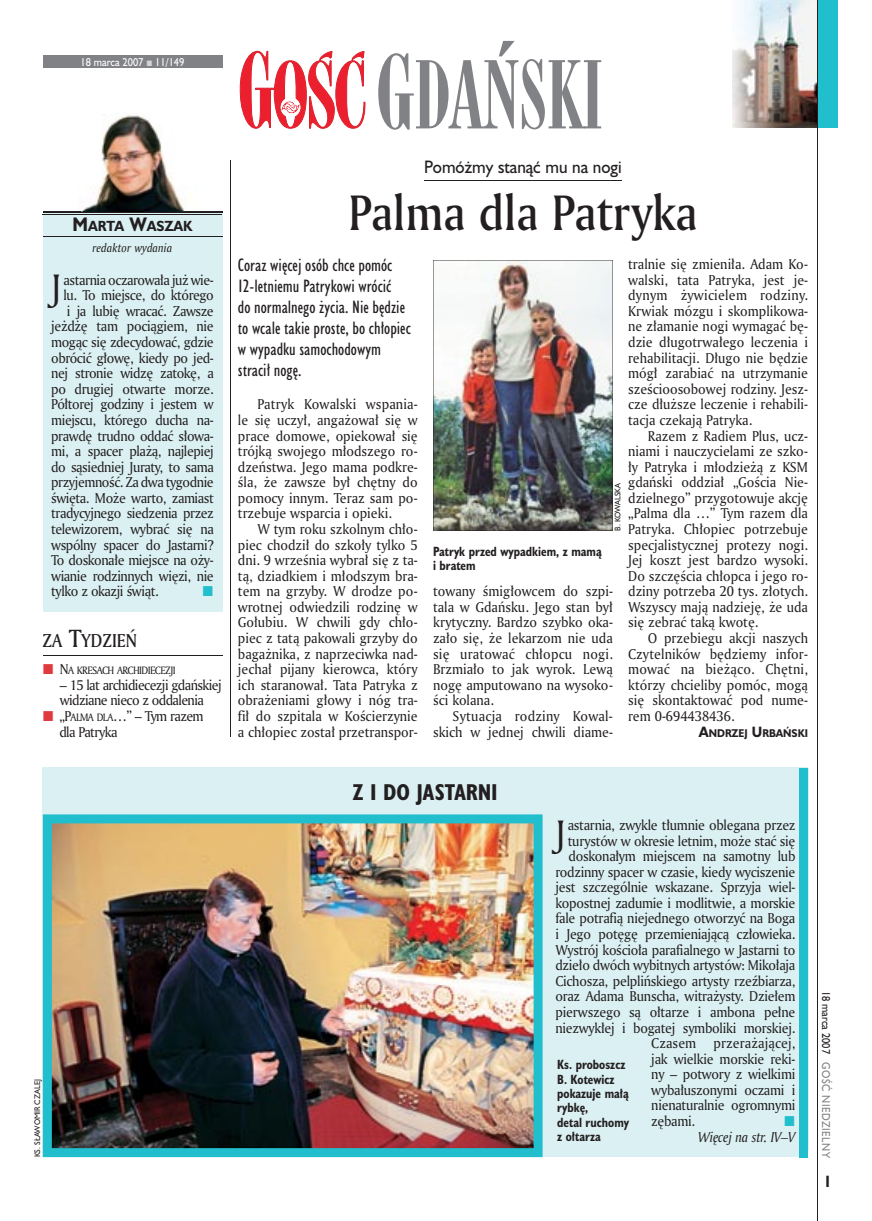
<style>
.page{position:relative;width:872px;height:1221px;background:#fff}
.page>*{position:absolute;margin:0;border:0;box-sizing:border-box;transform-origin:0 0}
.t1{font:90px "Modern 735 PL";color:#808285;scale:.9 1}
.t2{font:48px "Amerigo Md PL";color:#231f20;scale:.9 1}
.t3{font:35.55px "Amerigo PL";color:#231f20;scale:.94 1}
.t4{font:700 21px "Humanst 521 Cn PL";color:#231f20}
.t5{font:18px "Amerigo Md PL";color:#231f20;scale:.9 1}
.t6{font:16.5px/21px "Humanst 521 Cn PL";color:#231f20}
.t7{font:16.5px "Humanst 521 PL";color:#231f20;scale:.94 1}
.t8{font:700 15px "Humanst 521 Cn PL";color:#231f20;scale:.94 1}
.t9{font:13.8px/15.6px "Amerigo PL";letter-spacing:-.02em;color:#231f20;text-align:justify;scale:.94 1}
.t10{font:13.8px/15.6px "Amerigo PL";letter-spacing:-.045em;color:#231f20;scale:.94 1}
.t11{font:13.8px/15.6px "Amerigo PL";color:#231f20;text-align:right;scale:.94 1}
.t12{font:italic 13.8px "Amerigo PL";letter-spacing:-.02em;color:#231f20;scale:.94 1}
.t13{font:700 13.5px "Humanst 521 PL";color:#231f20;scale:.9 1}
.t14{font:700 12.3px/14.4px "Humanst 521 Cn PL";color:#231f20;scale:.94 1}
.t15{font:italic 11.7px "Amerigo PL";color:#231f20;scale:.94 1}
.t16{font:10.5px "Humanst 521 PL";color:#fff;scale:.9 1}
.t17{font:10.5px "Humanst 521 PL";letter-spacing:.05em;color:#808285;scale:.9 1}
.t18{font:10.5px "Humanst 521 PL";color:#231f20;scale:.9 1}
.t19{font:10.35px "Amerigo PL";letter-spacing:-.06em;color:#231f20;scale:.94 1}
.t20{font:700 10.35px "Humanst 521 PL";color:#231f20;scale:.9 1}
.t21{font:7.5px "Humanst 521 PL";color:#231f20;scale:.94 1}
.s1{font-size:18px}
.s2{font-size:24px}
.s3{font-size:13.8px}
.s4{font-size:10.35px}
.s5{font-size:97.5px}
</style>
<div class="page">
<hr style="left:230px;top:160px;width:1px;height:576px;background:#231f20">
<div style="left:43px;top:213px;width:179px;height:399px;background:#dbf0f2"></div>
<img style="left:732px;top:0;width:85px;height:128px">
<svg style="left:240px;top:51px;width:125px;height:78px"></svg>
<div style="left:43px;top:55px;width:179px;height:13px;background:#808285"></div>
<div style="left:818px;top:0;width:19px;height:128px;background:#21becd"></div>
<hr style="left:817px;top:0;width:1px;height:1220px;background:#231f20">
<div style="left:43px;top:767px;width:765px;height:383px;background:#dbf0f2"></div>
<img style="left:43px;top:814px;width:499px;height:342px">
<div style="left:799px;top:767px;width:9px;height:390px;background:#21becd"></div>
<hr style="left:43px;top:655px;width:179px;height:1px;background:#231f20">
<hr style="left:424px;top:180px;width:197px;height:1px;background:#231f20">
<hr style="left:43px;top:211px;width:179px;height:2px;background:#231f20">
<hr style="left:43px;top:214px;width:179px;height:1px;background:#231f20">
<hr style="left:43px;top:236px;width:179px;height:1px;background:#231f20">
<img style="left:81px;top:115px;width:104px;height:97px">
<img style="left:433px;top:260px;width:180px;height:271px">
<p class="t16" style="left:81px;top:55px;width:117px">18 marca 2007 11/149</p>
<p class="t13" style="left:73px;top:216px;width:135px"><span class="s1">M</span>ARTA <span class="s1">W</span>ASZAK</p>
<p class="t15" style="left:93px;top:240px;width:86px">redaktor wydania</p>
<h3 class="t3" style="left:51px;top:264px;width:12px">J</h3>
<p class="t9" style="left:64px;top:271px;width:161px">astarnia oczarowała już wie-</p>
<p class="t9" style="left:64px;top:287px;width:161px">lu. To miejsce, do którego</p>
<p class="t9" style="left:67px;top:303px;width:158px">i ja lubię wracać. Zawsze</p>
<p class="t9" style="left:51px;top:318px;width:174px">jeżdżę tam pociągiem, nie</p>
<p class="t9" style="left:51px;top:334px;width:174px">mogąc się zdecydować, gdzie</p>
<p class="t9" style="left:51px;top:349px;width:174px">obrócić głowę, kiedy po jed-</p>
<p class="t9" style="left:51px;top:365px;width:174px">nej stronie widzę zatokę, a</p>
<p class="t9" style="left:51px;top:380px;width:174px">po drugiej otwarte morze.</p>
<p class="t9" style="left:51px;top:396px;width:174px">Półtorej godziny i jestem w</p>
<p class="t9" style="left:51px;top:412px;width:174px">miejscu, którego ducha na-</p>
<p class="t9" style="left:51px;top:427px;width:174px">prawdę trudno oddać słowa-</p>
<p class="t9" style="left:51px;top:443px;width:174px">mi, a spacer plażą, najlepiej</p>
<p class="t9" style="left:51px;top:458px;width:174px">do sąsiedniej Juraty, to sama</p>
<p class="t9" style="left:51px;top:474px;width:174px">przyjemność. Za dwa tygodnie</p>
<p class="t9" style="left:51px;top:489px;width:174px">święta. Może warto, zamiast</p>
<p class="t9" style="left:51px;top:505px;width:174px">tradycyjnego siedzenia przez</p>
<p class="t9" style="left:51px;top:521px;width:174px">telewizorem, wybrać się na</p>
<p class="t9" style="left:51px;top:536px;width:174px">wspólny spacer do Jastarni?</p>
<p class="t9" style="left:51px;top:552px;width:174px">To doskonałe miejsce na oży-</p>
<p class="t9" style="left:51px;top:567px;width:174px">wianie rodzinnych więzi, nie</p>
<p class="t9" style="left:51px;top:583px;width:116px">tylko z okazji świąt.</p>
<h3 class="t5" style="left:43px;top:628px;width:107px">ZA <span class="s2">T</span>YDZIEŃ</h3>
<p class="t19" style="left:60px;top:663px;width:125px"><span class="s3">N</span>A KRESACH ARCHIDIECEZJI</p>
<p class="t10" style="left:59px;top:676px;width:174px">– 15 lat archidiecezji gdańskiej widziane nieco z oddalenia „P<span class="s4">ALMA DLA</span>…” – Tym razem dla Patryka</p>
<h1 class="t1" style="left:376px;top:40px;width:254px"><span class="s5">G</span>DAŃSKI</h1>
<p class="t7" style="left:424px;top:156px;width:212px">Pomóżmy stanąć mu na nogi</p>
<h2 class="t2" style="left:348px;top:180px;width:389px">Palma dla Patryka</h2>
<p class="t6" style="left:238px;top:254px;width:174px">Coraz więcej osób chce pomóc<br>12-letniemu Patrykowi wrócić<br>do normalnego życia. Nie będzie to wcale takie proste, bo chłopiec w wypadku samochodowym stracił nogę.</p>
<p class="t9" style="left:238px;top:396px;width:193px;text-indent:20px">Patryk Kowalski wspania&shy;le się uczył, angażował się w prace domowe, opiekował się trójką swojego młodszego ro&shy;dzeństwa. Jego mama podkre&shy;śla, że zawsze był chętny do pomocy innym. Teraz sam po&shy;trzebuje wsparcia i opieki.</p>
<p class="t9" style="left:238px;top:521px;width:193px;text-indent:20px">W tym roku szkolnym chło&shy;piec chodził do szkoły tylko 5 dni. 9 września wybrał się z ta&shy;tą, dziadkiem i młodszym bra&shy;tem na grzyby. W drodze po&shy;wrotnej odwiedzili rodzinę w Gołubiu. W chwili gdy chło&shy;piec z tatą pakowali grzyby do bagażnika, z naprzeciwka nad&shy;jechał pijany kierowca, który ich staranował. Tata Patryka z obrażeniami głowy i nóg tra&shy;fił do szpitala w Kościerzynie a chłopiec został przetranspor-</p>
<p class="t9" style="left:628px;top:256px;width:193px">tralnie się zmieniła. Adam Ko&shy;walski, tata Patryka, jest je&shy;dynym żywicielem rodziny.<br>Krwiak mózgu i skomplikowa&shy;ne złamanie nogi wymagać bę&shy;dzie długotrwałego leczenia i rehabilitacji. Długo nie będzie mógł zarabiać na utrzymanie sześcioosobowej rodziny. Jesz&shy;cze dłuższe leczenie i rehabili&shy;tacja czekają Patryka.</p>
<p class="t9" style="left:628px;top:427px;width:193px;text-indent:20px">Razem z Radiem Plus, ucz&shy;niami i nauczycielami ze szko&shy;ły Patryka i młodzieżą z KSM gdański oddział „Gościa Nie&shy;dzielnego” przygotowuje akcję „Palma dla …” Tym razem dla Patryka. Chłopiec potrzebuje specjalistycznej protezy nogi.<br>Jej koszt jest bardzo wysoki.<br>Do szczęścia chłopca i jego ro&shy;dziny potrzeba 20 tys. złotych.<br>Wszyscy mają nadzieję, że uda się zebrać taką kwotę.</p>
<p class="t9" style="left:628px;top:630px;width:193px;text-indent:20px">O przebiegu akcji naszych Czytelników będziemy infor&shy;mować na bieżąco. Chętni, którzy chcieliby pomóc, mogą się skontaktować pod nume&shy;rem 0-694438436.</p>
<p class="t20" style="left:699px;top:725px;width:123px"><span class="s3">A</span>NDRZEJ <span class="s3">U</span>RBAŃSKI</p>
<p class="t21" style="left:612px;top:531px;width:53px;rotate:-90deg">B. KOWALSKA</p>
<p class="t14" style="left:433px;top:544px;width:181px">Patryk przed wypadkiem, z mamą i bratem</p>
<p class="t9" style="left:433px;top:583px;width:193px">towany śmigłowcem do szpi&shy;tala w Gdańsku. Jego stan był krytyczny. Bardzo szybko oka&shy;zało się, że lekarzom nie uda się uratować chłopcu nogi.<br>Brzmiało to jak wyrok. Lewą nogę amputowano na wysoko&shy;ści kolana.</p>
<p class="t11" style="left:433px;top:707px;width:193px">Sytuacja rodziny Kowal&shy;skich w jednej chwili diame-</p>
<p class="t21" style="left:32px;top:1156px;width:84px;rotate:-90deg">KS. SŁAWOMIR CZALEJ</p>
<h3 class="t4" style="left:353px;top:778px;width:146px">Z I DO JASTARNI</h3>
<h3 class="t3" style="left:555px;top:809px;width:12px">J</h3>
<p class="t9" style="left:568px;top:816px;width:244px">astarnia, zwykle tłumnie oblegana przez</p>
<p class="t9" style="left:568px;top:832px;width:244px">turystów w okresie letnim, może stać się</p>
<p class="t9" style="left:568px;top:848px;width:243px">doskonałym miejscem na samotny lub</p>
<p class="t9" style="left:555px;top:863px;width:257px">rodzinny spacer w czasie, kiedy wyciszenie</p>
<p class="t9" style="left:555px;top:879px;width:257px">jest szczególnie wskazane. Sprzyja wiel-</p>
<p class="t9" style="left:555px;top:894px;width:257px">kopostnej zadumie i modlitwie, a morskie</p>
<p class="t9" style="left:555px;top:910px;width:257px">fale potrafią niejednego otworzyć na Boga</p>
<p class="t9" style="left:555px;top:925px;width:257px">i Jego potęgę przemieniającą człowieka.</p>
<p class="t9" style="left:555px;top:941px;width:257px">Wystrój kościoła parafialnego w Jastarni to</p>
<p class="t9" style="left:555px;top:957px;width:257px">dzieło dwóch wybitnych artystów: Mikołaja</p>
<p class="t9" style="left:555px;top:972px;width:257px">Cichosza, pelplińskiego artysty rzeźbiarza,</p>
<p class="t9" style="left:555px;top:988px;width:257px">oraz Adama Bunscha, witrażysty. Dziełem</p>
<p class="t9" style="left:555px;top:1003px;width:257px">pierwszego są ołtarze i ambona pełne</p>
<p class="t9" style="left:555px;top:1019px;width:257px">niezwykłej i bogatej symboliki morskiej.</p>
<p class="t9" style="left:651px;top:1034px;width:49px">Czasem</p>
<p class="t9" style="left:651px;top:1034px;width:155px;text-indent:62px">przerażającej, jak wielkie morskie reki&shy;ny – potwory z wielkimi wybałuszonymi oczami i nienaturalnie ogromnymi zębami.</p>
<p class="t12" style="left:698px;top:1127px;width:105px">Więcej na str. IV–V</p>
<p class="t14" style="left:557px;top:1056px;width:78px">Ks. proboszcz<br>B. Kotewicz pokazuje małą rybkę,<br>detal ruchomy z ołtarza</p>
<p class="t18" style="left:833px;top:990px;width:71px;rotate:90deg">18 marca 2007</p>
<p class="t17" style="left:833px;top:1062px;width:108px;rotate:90deg">GOŚĆ NIEDZIELNY</p>
<p class="t8" style="left:825px;top:1171px;width:6px">I</p>
</div>
